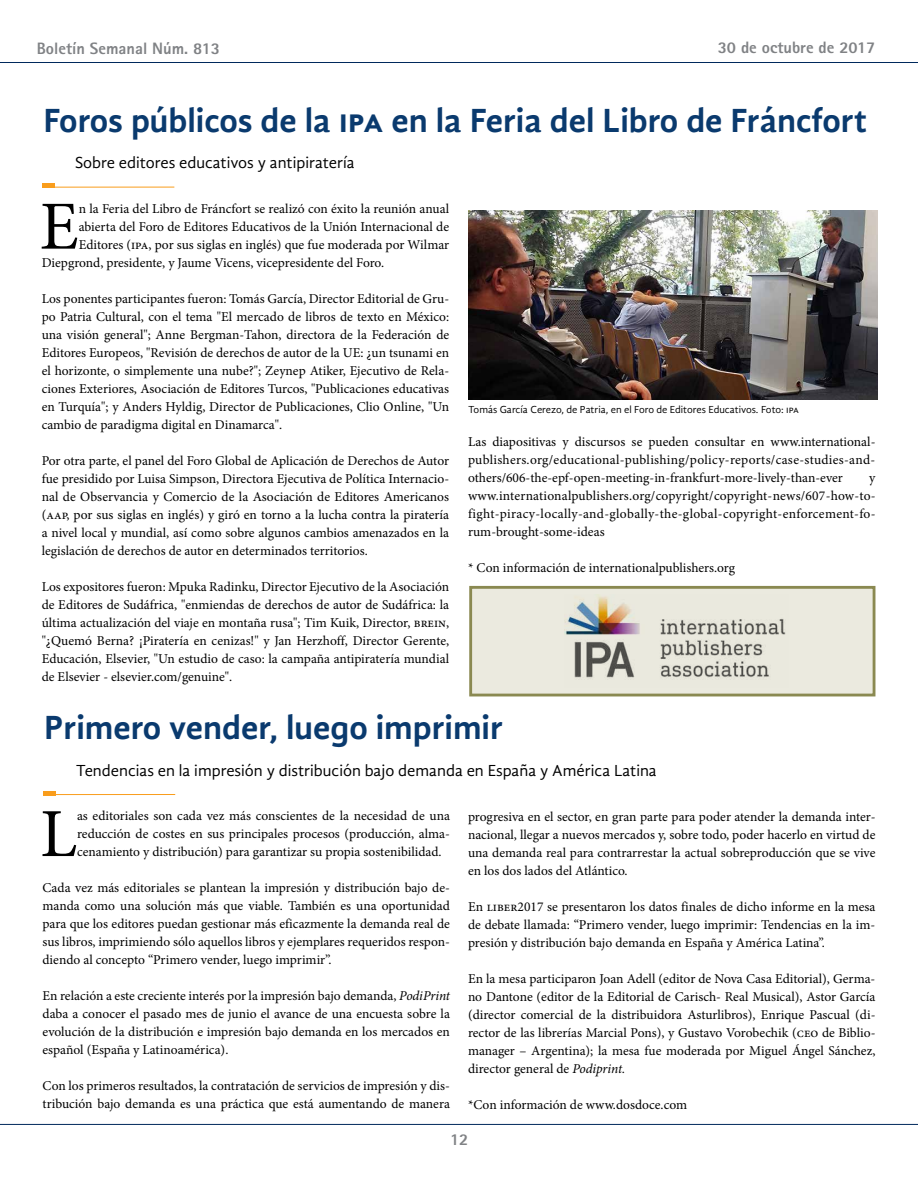
<style>
.page{position:relative;width:918px;height:1188px;background:#fff}
.page>*{position:absolute;margin:0;border:0;box-sizing:border-box;transform-origin:0 0}
.t1{font:68.85px "Minion Pro";color:#000}
.t2{font:700 34.5px "Gandhi Sans";color:#0a3a6e}
.t3{font:16.5px "Gandhi Sans";color:#000}
.t4{font:800 16.5px "Rotis Sans Serif";color:#808285}
.t5{font:13.5px/18px "Minion Pro";color:#000;text-align:justify}
.t6{font:10.5px "Gandhi Sans";color:#000}
.s1{font-style:italic}
</style>
<div class="page">
<hr style="left:0;top:62px;width:918px;height:1px;background:#00295c">
<hr style="left:0;top:1124px;width:918px;height:1px;background:#00295c">
<hr style="left:43px;top:187px;width:131px;height:1px;background:#f99d1c">
<div style="left:43px;top:183px;width:12px;height:5px;background:#f99d1c"></div>
<img style="left:468px;top:210px;width:410px;height:190px">
<hr style="left:43px;top:794px;width:132px;height:1px;background:#f99d1c">
<hr style="left:43px;top:791px;width:12px;height:4px;background:#f99d1c">
<div style="left:469px;top:586px;width:406px;height:110px;background:#ebeadf;border:3px solid #8a8951"></div>
<img style="left:565px;top:594px;width:221px;height:86px">
<p class="t4" style="left:37px;top:38px;width:185px">Boletín Semanal Núm. 813</p>
<p class="t4" style="left:718px;top:37px;width:159px">30 de octubre de 2017</p>
<h2 class="t2" style="left:43px;top:100px;width:825px">Foros públicos de la ipa en la Feria del Libro de Fráncfort</h2>
<p class="t3" style="left:75px;top:154px;width:281px">Sobre editores educativos y antipiratería</p>
<h1 class="t1" style="left:40px;top:181px;width:41px">E</h1>
<p class="t5" style="left:79px;top:199px;width:372px">n la Feria del Libro de Fráncfort se realizó con éxito la reunión anual</p>
<p class="t5" style="left:79px;top:217px;width:372px">abierta del Foro de Editores Educativos de la Unión Internacional de</p>
<p class="t5" style="left:79px;top:235px;width:372px">Editores (ipa, por sus siglas en inglés) que fue moderada por Wilmar</p>
<p class="t5" style="left:42px;top:253px;width:344px">Diepgrond, presidente, y Jaume Vicens, vicepresidente del Foro.</p>
<p class="t5" style="left:42px;top:289px;width:409px">Los ponentes participantes fueron: Tomás García, Director Editorial de Gru&shy;po Patria Cultural, con el tema "El mercado de libros de texto en México: una visión general"; Anne Bergman-Tahon, directora de la Federación de Editores Europeos, "Revisión de derechos de autor de la UE: ¿un tsunami en el horizonte, o simplemente una nube?"; Zeynep Atiker, Ejecutivo de Rela&shy;ciones Exteriores, Asociación de Editores Turcos, "Publicaciones educativas en Turquía"; y Anders Hyldig, Director de Publicaciones, Clio Online, "Un cambio de paradigma digital en Dinamarca".</p>
<p class="t5" style="left:42px;top:451px;width:409px">Por otra parte, el panel del Foro Global de Aplicación de Derechos de Autor fue presidido por Luisa Simpson, Directora Ejecutiva de Política Internacio&shy;nal de Observancia y Comercio de la Asociación de Editores Americanos (aap, por sus siglas en inglés) y giró en torno a la lucha contra la piratería a nivel local y mundial, así como sobre algunos cambios amenazados en la legislación de derechos de autor en determinados territorios.</p>
<p class="t5" style="left:42px;top:577px;width:409px">Los expositores fueron: Mpuka Radinku, Director Ejecutivo de la Asociación de Editores de Sudáfrica, "enmiendas de derechos de autor de Sudáfrica: la última actualización del viaje en montaña rusa"; Tim Kuik, Director, brein, "¿Quemó Berna? ¡Piratería en cenizas!" y Jan Herzhoff, Director Gerente, Educación, Elsevier, "Un estudio de caso: la campaña antipiratería mundial de Elsevier - elsevier.com/genuine".</p>
<p class="t6" style="left:468px;top:404px;width:333px">Tomás García Cerezo, de Patria, en el Foro de Editores Educativos. Foto: ipa</p>
<p class="t5" style="left:468px;top:433px;width:409px">Las diapositivas y discursos se pueden consultar en www.international&shy;publishers.org/educational-publishing/policy-reports/case-studies-and&shy;others/606-the-epf-open-meeting-in-frankfurt-more-lively-than-ever</p>
<p class="t5" style="left:468px;top:469px;width:409px;text-indent:401px">y www.internationalpublishers.org/copyright/copyright-news/607-how-to&shy;fight-piracy-locally-and-globally-the-global-copyright-enforcement-fo&shy;rum-brought-some-ideas</p>
<p class="t5" style="left:468px;top:559px;width:269px">* Con información de internationalpublishers.org</p>
<h2 class="t2" style="left:44px;top:708px;width:460px">Primero vender, luego imprimir</h2>
<p class="t3" style="left:76px;top:761px;width:583px">Tendencias en la impresión y distribución bajo demanda en España y América Latina</p>
<h1 class="t1" style="left:40px;top:788px;width:39px">L</h1>
<p class="t5" style="left:77px;top:807px;width:374px">as editoriales son cada vez más conscientes de la necesidad de una reducción de costes en sus principales procesos (producción, alma&shy;cenamiento y distribución) para garantizar su propia sostenibilidad.</p>
<p class="t5" style="left:43px;top:879px;width:409px">Cada vez más editoriales se plantean la impresión y distribución bajo de&shy;manda como una solución más que viable. También es una oportunidad para que los editores puedan gestionar más eficazmente la demanda real de sus libros, imprimiendo sólo aquellos libros y ejemplares requeridos respon&shy;diendo al concepto “Primero vender, luego imprimir”.</p>
<p class="t5" style="left:43px;top:987px;width:409px">En relación a este creciente interés por la impresión bajo demanda, <span class="s1">PodiPrint </span>daba a conocer el pasado mes de junio el avance de una encuesta sobre la evolución de la distribución e impresión bajo demanda en los mercados en español (España y Latinoamérica).</p>
<p class="t5" style="left:43px;top:1077px;width:409px">Con los primeros resultados, la contratación de servicios de impresión y dis&shy;tribución bajo demanda es una práctica que está aumentando de manera</p>
<p class="t5" style="left:468px;top:807px;width:409px">progresiva en el sector, en gran parte para poder atender la demanda inter&shy;nacional, llegar a nuevos mercados y, sobre todo, poder hacerlo en virtud de una demanda real para contrarrestar la actual sobreproducción que se vive en los dos lados del Atlántico.</p>
<p class="t5" style="left:468px;top:897px;width:409px">En liber2017 se presentaron los datos finales de dicho informe en la mesa de debate llamada: “Primero vender, luego imprimir: Tendencias en la im&shy;presión y distribución bajo demanda en España y América Latina”.</p>
<p class="t5" style="left:468px;top:969px;width:409px">En la mesa participaron Joan Adell (editor de Nova Casa Editorial), Germa&shy;no Dantone (editor de la Editorial de Carisch- Real Musical), Astor García (director comercial de la distribuidora Asturlibros), Enrique Pascual (di&shy;rector de las librerías Marcial Pons), y Gustavo Vorobechik (ceo de Biblio&shy;manager – Argentina); la mesa fue moderada por Miguel Ángel Sánchez, director general de <span class="s1">Podiprint.</span></p>
<p class="t5" style="left:468px;top:1095px;width:221px">*Con información de www.dosdoce.com</p>
<p class="t4" style="left:450px;top:1129px;width:20px">12</p>
</div>
